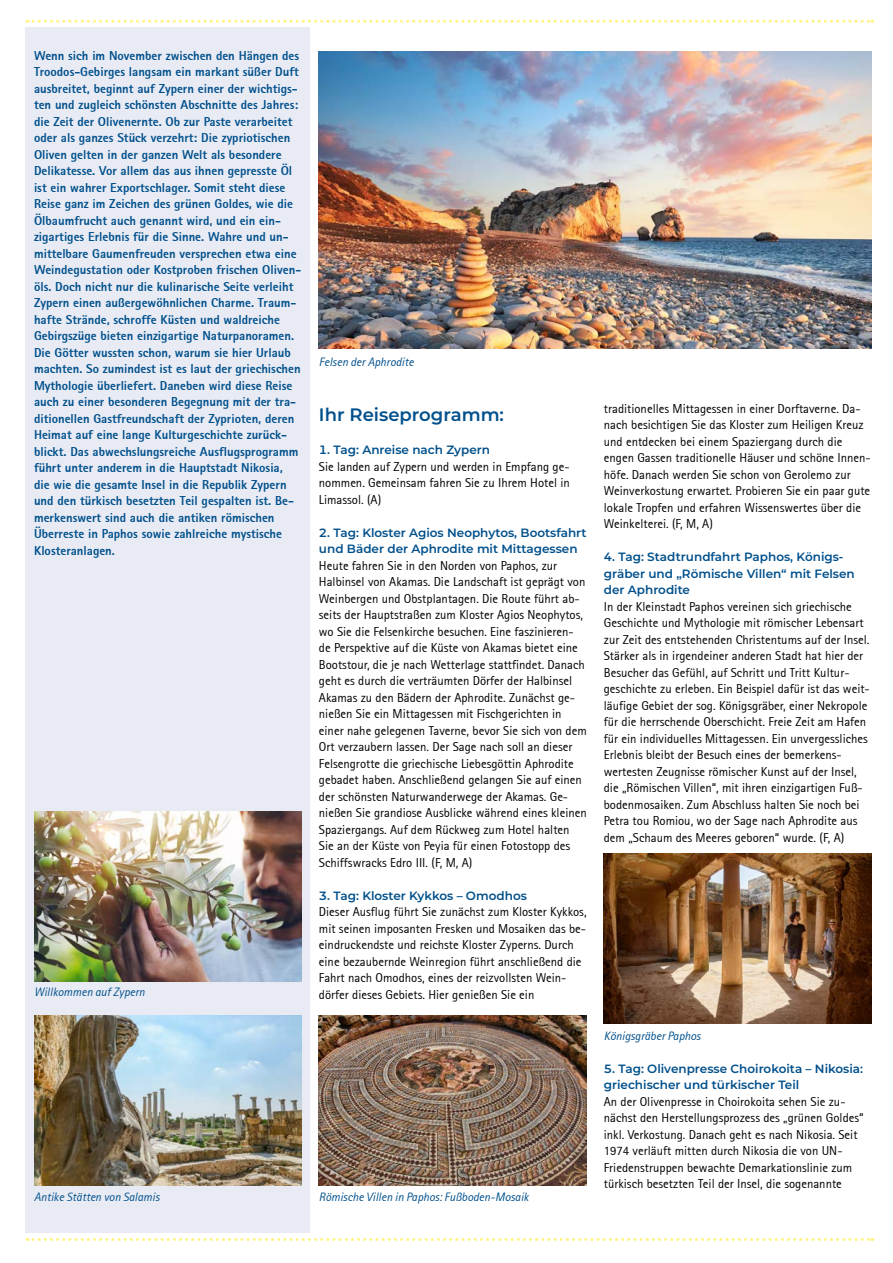
<style>
.page{position:relative;width:893px;height:1263px;background:#fff}
.page>*{position:absolute;margin:0;border:0;box-sizing:border-box;transform-origin:0 0}
.t1{font:600 18px "Montserrat";color:#00508c}
.t2{font:12.75px/16.5px "Rotis Sans Serif";color:#000}
.t3{font:800 12.75px/16.5px "Rotis Sans Serif";color:#00508c}
.t4{font:600 12px/16.5px "Montserrat";color:#00508c}
.t5{font:italic 12px "Rotis Sans Serif";color:#00508c}
</style>
<div class="page">
<div style="left:26px;top:28px;width:284px;height:1205px;background:#e9ebf4"></div>
<svg style="left:27px;top:20px;width:846px;height:3px"></svg>
<svg style="left:27px;top:1238px;width:846px;height:3px"></svg>
<img style="left:34px;top:811px;width:268px;height:170px">
<img style="left:319px;top:51px;width:553px;height:298px">
<img style="left:34px;top:1015px;width:268px;height:170px">
<img style="left:604px;top:854px;width:268px;height:170px">
<img style="left:319px;top:1015px;width:268px;height:170px">
<p class="t3" style="left:34px;top:47px;width:269px">Wenn sich im November zwischen den Hängen des Troodos-Gebirges langsam ein markant süßer Duft ausbreitet, beginnt auf Zypern einer der wichtigs&shy;ten und zugleich schönsten Abschnitte des Jahres: die Zeit der Olivenernte. Ob zur Paste verarbeitet oder als ganzes Stück verzehrt: Die zypriotischen Oliven gelten in der ganzen Welt als besondere Delikatesse. Vor allem das aus ihnen gepresste Öl ist ein wahrer Exportschlager. Somit steht diese Reise ganz im Zeichen des grünen Goldes, wie die Ölbaumfrucht auch genannt wird, und ein ein&shy;zigartiges Erlebnis für die Sinne. Wahre und un&shy;mittelbare Gaumenfreuden versprechen etwa eine Weindegustation oder Kostproben frischen Oliven&shy;öls. Doch nicht nur die kulinarische Seite verleiht Zypern einen außergewöhnlichen Charme. Traum&shy;hafte Strände, schroffe Küsten und waldreiche Gebirgszüge bieten einzigartige Naturpanoramen.<br>Die Götter wussten schon, warum sie hier Urlaub machten. So zumindest ist es laut der griechischen Mythologie überliefert. Daneben wird diese Reise auch zu einer besonderen Begegnung mit der tra&shy;ditionellen Gastfreundschaft der Zyprioten, deren Heimat auf eine lange Kulturgeschichte zurück&shy;blickt. Das abwechslungsreiche Ausflugsprogramm führt unter anderem in die Hauptstadt Nikosia, die wie die gesamte Insel in die Republik Zypern und den türkisch besetzten Teil gespalten ist. Be&shy;merkenswert sind auch die antiken römischen Überreste in Paphos sowie zahlreiche mystische Klosteranlagen.</p>
<p class="t5" style="left:319px;top:354px;width:96px">Felsen der Aphrodite</p>
<h1 class="t1" style="left:319px;top:402px;width:187px">Ihr Reiseprogramm:</h1>
<p class="t4" style="left:319px;top:441px;width:173px">1. Tag: Anreise nach Zypern</p>
<p class="t2" style="left:319px;top:458px;width:252px;text-align:justify">Sie landen auf Zypern und werden in Empfang ge&shy;nommen. Gemeinsam fahren Sie zu Ihrem Hotel in Limassol. (A)</p>
<p class="t4" style="left:319px;top:524px;width:269px">2. Tag: Kloster Agios Neophytos, Bootsfahrt und Bäder der Aphrodite mit Mittagessen</p>
<p class="t2" style="left:319px;top:557px;width:269px">Heute fahren Sie in den Norden von Paphos, zur Halbinsel von Akamas. Die Landschaft ist geprägt von Weinbergen und Obstplantagen. Die Route führt ab&shy;seits der Hauptstraßen zum Kloster Agios Neophytos, wo Sie die Felsenkirche besuchen. Eine faszinieren&shy;de Perspektive auf die Küste von Akamas bietet eine Bootstour, die je nach Wetterlage stattfindet. Danach geht es durch die verträumten Dörfer der Halbinsel Akamas zu den Bädern der Aphrodite. Zunächst ge&shy;nießen Sie ein Mittagessen mit Fischgerichten in einer nahe gelegenen Taverne, bevor Sie sich von dem Ort verzaubern lassen. Der Sage nach soll an dieser Felsengrotte die griechische Liebesgöttin Aphrodite gebadet haben. Anschließend gelangen Sie auf einen der schönsten Naturwanderwege der Akamas. Ge&shy;nießen Sie grandiose Ausblicke während eines kleinen Spaziergangs. Auf dem Rückweg zum Hotel halten Sie an der Küste von Peyia für einen Fotostopp des Schiffswracks Edro III. (F, M, A)</p>
<p class="t4" style="left:319px;top:887px;width:210px">3. Tag: Kloster Kykkos – Omodhos</p>
<p class="t2" style="left:319px;top:904px;width:269px">Dieser Ausflug führt Sie zunächst zum Kloster Kykkos, mit seinen imposanten Fresken und Mosaiken das be&shy;eindruckendste und reichste Kloster Zyperns. Durch eine bezaubernde Weinregion führt anschließend die Fahrt nach Omodhos, eines der reizvollsten Wein-</p>
<p class="t5" style="left:34px;top:984px;width:112px">Willkommen auf Zypern</p>
<p class="t2" style="left:319px;top:986px;width:217px">dörfer dieses Gebiets. Hier genießen Sie ein</p>
<p class="t5" style="left:34px;top:1190px;width:127px">Antike Stätten von Salamis</p>
<p class="t5" style="left:319px;top:1190px;width:211px">Römische Villen in Paphos: Fußboden-Mosaik</p>
<p class="t2" style="left:604px;top:400px;width:268px">traditionelles Mittagessen in einer Dorftaverne. Da&shy;nach besichtigen Sie das Kloster zum Heiligen Kreuz und entdecken bei einem Spaziergang durch die engen Gassen traditionelle Häuser und schöne Innen&shy;höfe. Danach werden Sie schon von Gerolemo zur Weinverkostung erwartet. Probieren Sie ein paar gute lokale Tropfen und erfahren Wissenswertes über die Weinkelterei. (F, M, A)</p>
<p class="t4" style="left:604px;top:548px;width:252px">4. Tag: Stadtrundfahrt Paphos, Königs&shy;gräber und „Römische Villen“ mit Felsen der Aphrodite</p>
<p class="t2" style="left:604px;top:598px;width:267px">In der Kleinstadt Paphos vereinen sich griechische Geschichte und Mythologie mit römischer Lebensart zur Zeit des entstehenden Christentums auf der Insel.<br>Stärker als in irgendeiner anderen Stadt hat hier der Besucher das Gefühl, auf Schritt und Tritt Kultur&shy;geschichte zu erleben. Ein Beispiel dafür ist das weit&shy;läufige Gebiet der sog. Königsgräber, einer Nekropole für die herrschende Oberschicht. Freie Zeit am Hafen für ein individuelles Mittagessen. Ein unvergessliches Erlebnis bleibt der Besuch eines der bemerkens&shy;wertesten Zeugnisse römischer Kunst auf der Insel, die „Römischen Villen“, mit ihren einzigartigen Fuß&shy;bodenmosaiken. Zum Abschluss halten Sie noch bei Petra tou Romiou, wo der Sage nach Aphrodite aus dem „Schaum des Meeres geboren“ wurde. (F, A)</p>
<p class="t5" style="left:604px;top:1028px;width:98px">Königsgräber Paphos</p>
<p class="t4" style="left:604px;top:1060px;width:261px">5. Tag: Olivenpresse Choirokoita – Nikosia: griechischer und türkischer Teil</p>
<p class="t2" style="left:604px;top:1093px;width:261px">An der Olivenpresse in Choirokoita sehen Sie zu&shy;nächst den Herstellungsprozess des „grünen Goldes“ inkl. Verkostung. Danach geht es nach Nikosia. Seit 1974 verläuft mitten durch Nikosia die von UN-Friedenstruppen bewachte Demarkationslinie zum türkisch besetzten Teil der Insel, die sogenannte</p>
</div>
